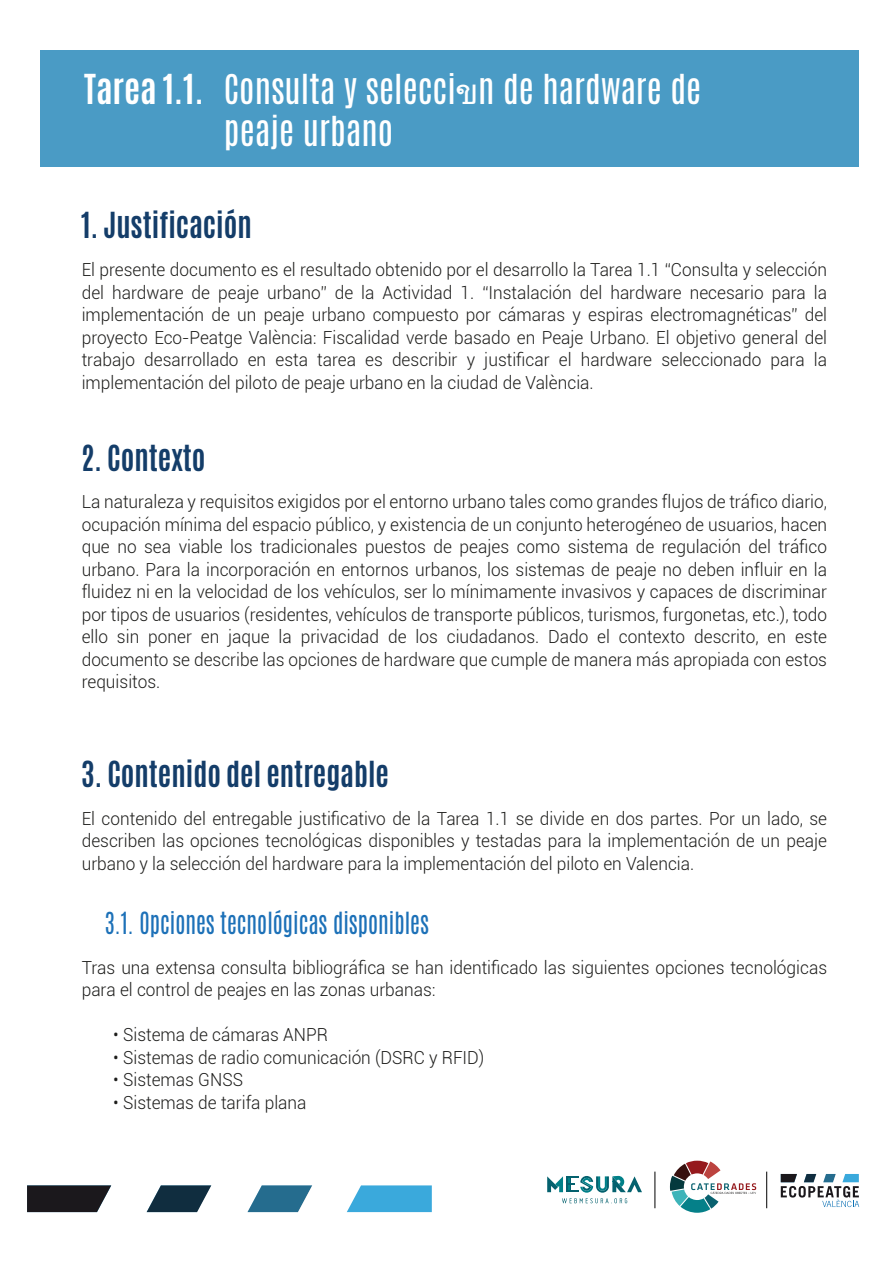
<style>
.page{position:relative;width:893px;height:1263px;background:#fff}
.page>*{position:absolute;margin:0;border:0;box-sizing:border-box;transform-origin:0 0}
.t1{font:34.5px/41.4px "Antonio";color:#fff}
.t2{font:700 34.5px "Antonio";color:#fff}
.t3{font:700 30px "Antonio";color:#143d69;scale:.96 1}
.t4{font:25.5px "Antonio";color:#1d71b8;scale:.88 1}
.t5{font:300 18px/22.5px "Roboto";color:#1d1d1b;text-align:justify;scale:.96 1}
.s1{font-family:"Arial Unicode MS"}
</style>
<div class="page">
<svg style="left:781px;top:1174px;width:78px;height:33px"></svg>
<svg style="left:547px;top:1176px;width:95px;height:28px"></svg>
<hr style="left:655px;top:1171px;width:1px;height:37px;background:#000">
<hr style="left:766px;top:1171px;width:1px;height:37px;background:#000">
<svg style="left:27px;top:1185px;width:405px;height:27px"></svg>
<svg style="left:670px;top:1161px;width:86px;height:52px"></svg>
<div style="left:40px;top:50px;width:818px;height:117px;background:#4a9bc5"></div>
<h1 class="t2" style="left:84px;top:63px;width:121px">Tarea 1.1.</h1>
<h1 class="t1" style="left:224px;top:69px;width:479px">Consulta y selecci<span class="s1">ข</span>n de hardware de peaje urbano</h1>
<h2 class="t3" style="left:81px;top:203px;width:179px">1. Justificación</h2>
<p class="t5" style="left:82px;top:258px;width:778px">El presente documento es el resultado obtenido por el desarrollo la Tarea 1.1 “Consulta y selección del hardware de peaje urbano” de la Actividad 1. “Instalación del hardware necesario para la implementación de un peaje urbano compuesto por cámaras y espiras electromagnéticas” del proyecto Eco-Peatge València: Fiscalidad verde basado en Peaje Urbano. El objetivo general del trabajo desarrollado en esta tarea es describir y justificar el hardware seleccionado para la implementación del piloto de peaje urbano en la ciudad de València.</p>
<h2 class="t3" style="left:81px;top:435px;width:131px">2. Contexto</h2>
<p class="t5" style="left:82px;top:490px;width:778px">La naturaleza y requisitos exigidos por el entorno urbano tales como grandes flujos de tráfico diario, ocupación mínima del espacio público, y existencia de un conjunto heterogéneo de usuarios, hacen que no sea viable los tradicionales puestos de peajes como sistema de regulación del tráfico urbano. Para la incorporación en entornos urbanos, los sistemas de peaje no deben influir en la fluidez ni en la velocidad de los vehículos, ser lo mínimamente invasivos y capaces de discriminar por tipos de usuarios (residentes, vehículos de transporte públicos, turismos, furgonetas, etc.), todo ello sin poner en jaque la privacidad de los ciudadanos. Dado el contexto descrito, en este documento se describe las opciones de hardware que cumple de manera más apropiada con estos requisitos.</p>
<h2 class="t3" style="left:81px;top:752px;width:322px">3. Contenido del entregable</h2>
<p class="t5" style="left:82px;top:807px;width:778px">El contenido del entregable justificativo de la Tarea 1.1 se divide en dos partes. Por un lado, se describen las opciones tecnológicas disponibles y testadas para la implementación de un peaje urbano y la selección del hardware para la implementación del piloto en Valencia.</p>
<h3 class="t4" style="left:105px;top:904px;width:370px">3.1. Opciones tecnológicas disponibles</h3>
<p class="t5" style="left:82px;top:956px;width:778px">Tras una extensa consulta bibliográfica se han identificado las siguientes opciones tecnológicas para el control de peajes en las zonas urbanas:</p>
<p class="t5" style="left:113px;top:1023px;width:225px">• Sistema de cámaras ANPR</p>
<p class="t5" style="left:113px;top:1046px;width:388px">• Sistemas de radio comunicación (DSRC y RFID)</p>
<p class="t5" style="left:113px;top:1068px;width:137px">• Sistemas GNSS</p>
<p class="t5" style="left:113px;top:1091px;width:203px">• Sistemas de tarifa plana</p>
</div>
